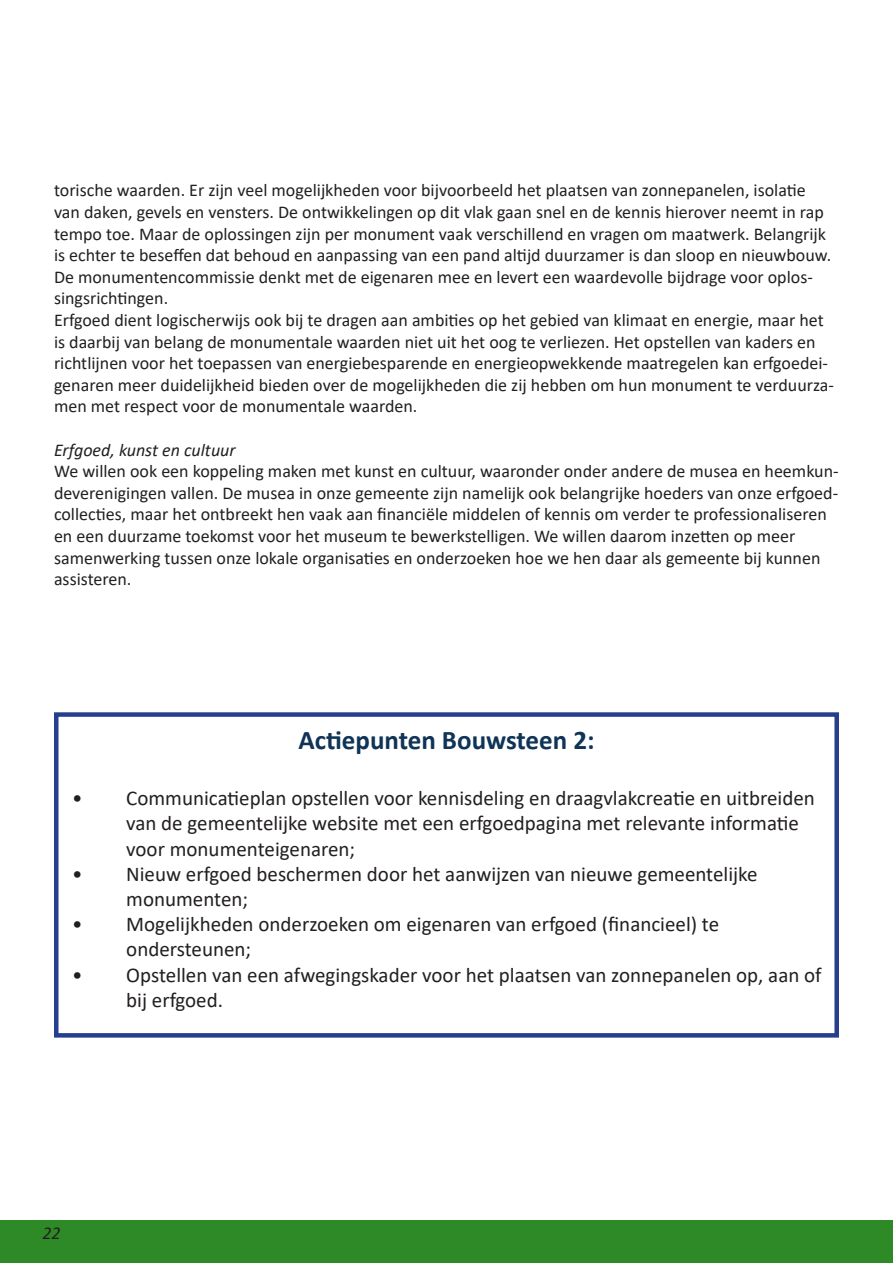
<style>
.page{position:relative;width:893px;height:1263px;background:#fff}
.page>*{position:absolute;margin:0;border:0;box-sizing:border-box;transform-origin:0 0}
.t1{font:700 27px "Calibri";color:#0f3457}
.t2{font:21px/25.2px "Calibri";color:#231f20}
.t3{font:18px/21.6px "Calibri";color:#231f20}
.t4{font:italic 18px "Calibri";color:#231f20}
</style>
<div class="page">
<div style="left:0;top:1220px;width:893px;height:43px;background:#2e8a26"></div>
<div style="left:54px;top:712px;width:785px;height:325px;border:4px solid #253f8e"></div>
<p class="t3" style="left:54px;top:179px;width:779px">torische waarden. Er zijn veel mogelijkheden voor bijvoorbeeld het plaatsen van zonnepanelen, isolatie van daken, gevels en vensters. De ontwikkelingen op dit vlak gaan snel en de kennis hierover neemt in rap tempo toe. Maar de oplossingen zijn per monument vaak verschillend en vragen om maatwerk. Belangrijk is echter te beseffen dat behoud en aanpassing van een pand altijd duurzamer is dan sloop en nieuwbouw.<br>De monumentencommissie denkt met de eigenaren mee en levert een waardevolle bijdrage voor oplos&shy;singsrichtingen.</p>
<p class="t3" style="left:54px;top:309px;width:781px">Erfgoed dient logischerwijs ook bij te dragen aan ambities op het gebied van klimaat en energie, maar het is daarbij van belang de monumentale waarden niet uit het oog te verliezen. Het opstellen van kaders en richtlijnen voor het toepassen van energiebesparende en energieopwekkende maatregelen kan erfgoedei&shy;genaren meer duidelijkheid bieden over de mogelijkheden die zij hebben om hun monument te verduurza&shy;men met respect voor de monumentale waarden.</p>
<p class="t4" style="left:54px;top:437px;width:183px">Erfgoed, kunst en cultuur</p>
<p class="t3" style="left:54px;top:460px;width:786px">We willen ook een koppeling maken met kunst en cultuur, waaronder onder andere de musea en heemkun&shy;deverenigingen vallen. De musea in onze gemeente zijn namelijk ook belangrijke hoeders van onze erfgoed&shy;collecties, maar het ontbreekt hen vaak aan financiële middelen of kennis om verder te professionaliseren en een duurzame toekomst voor het museum te bewerkstelligen. We willen daarom inzetten op meer samenwerking tussen onze lokale organisaties en onderzoeken hoe we hen daar als gemeente bij kunnen assisteren.</p>
<p class="t1" style="left:298px;top:720px;width:297px">Actiepunten Bouwsteen 2:</p>
<p class="t2" style="left:126px;top:785px;width:690px;text-indent:-54px">• Communicatieplan opstellen voor kennisdeling en draagvlakcreatie en uitbreiden van de gemeentelijke website met een erfgoedpagina met relevante informatie voor monumenteigenaren;</p>
<p class="t2" style="left:72px;top:861px;width:687px">• Nieuw erfgoed beschermen door het aanwijzen van nieuwe gemeentelijke</p>
<p class="t2" style="left:126px;top:886px;width:123px">monumenten;</p>
<p class="t2" style="left:72px;top:911px;width:648px">• Mogelijkheden onderzoeken om eigenaren van erfgoed (financieel) te</p>
<p class="t2" style="left:126px;top:936px;width:126px">ondersteunen;</p>
<p class="t2" style="left:126px;top:961px;width:697px;text-indent:-54px">• Opstellen van een afwegingskader voor het plaatsen van zonnepanelen op, aan of bij erfgoed.</p>
<p class="t4" style="left:43px;top:1220px;width:19px">22</p>
</div>
